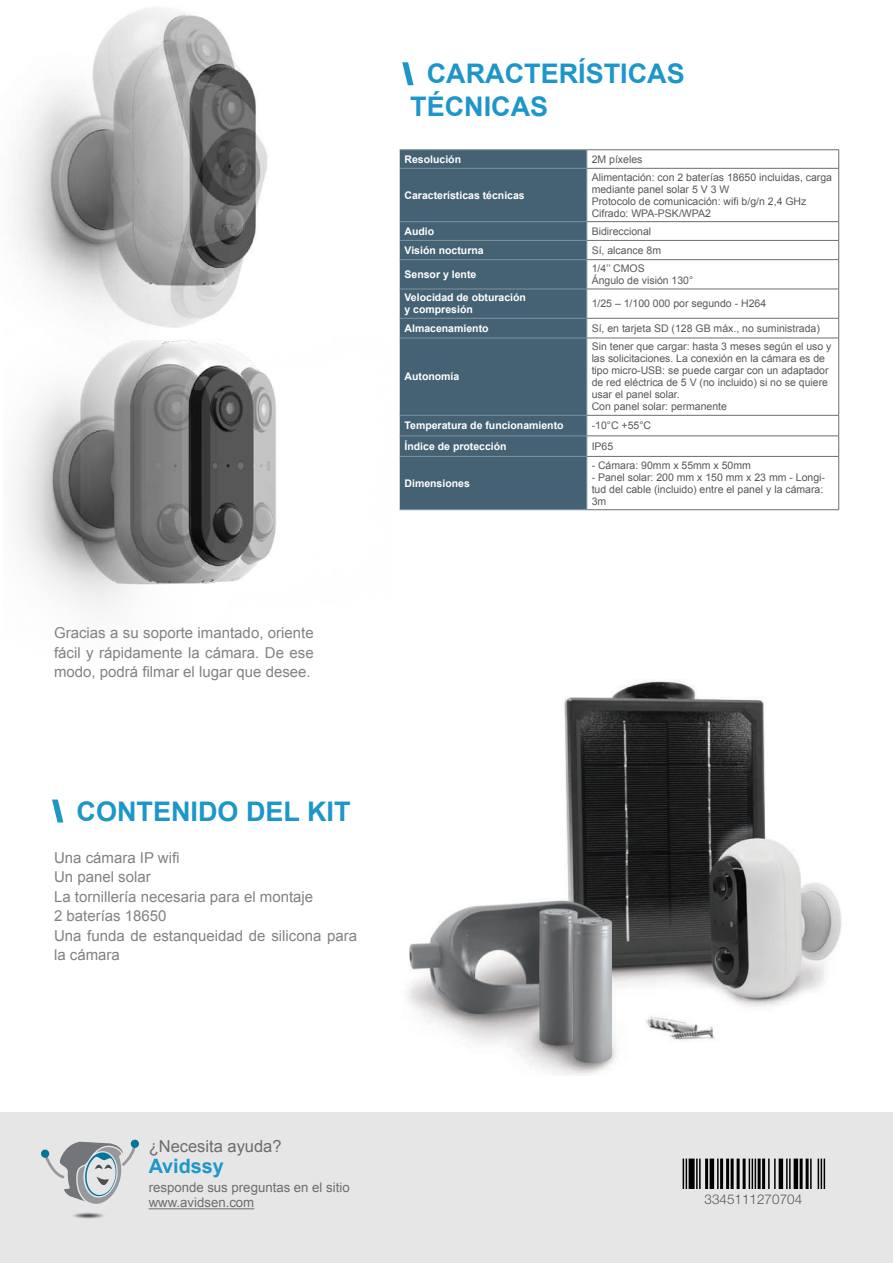
<style>
.page{position:relative;width:893px;height:1263px;background:#fff}
.page>*{position:absolute;margin:0;border:0;box-sizing:border-box;transform-origin:0 0}
.t1{font:700 27px/32.4px "Arial";color:#1d96c9}
.t2{font:700 19.8px "Arial";color:#1d96c9}
.t3{font:16.5px "Arial";color:#6c6d70}
.t4{font:15px/19.5px "Arial";color:#808285;text-align:justify}
.t5{font:300 13.5px "Helvetica Neue LT Std";color:#57585a}
.t6{font:13.2px/15.9px "Arial";color:#6c6d70}
.t7{font:10.5px/12px "Arial";color:#57585a}
.t8{font:700 10.5px/12px "Arial";color:#fff}
.s1{font-weight:900}
</style>
<div class="page">
<img style="left:14px;top:8px;width:253px;height:269px">
<div style="left:400px;top:150px;width:187px;height:359px;background:#456274"></div>
<hr style="left:400px;top:149px;width:187px;height:1px;background:#7d919e">
<svg style="left:587px;top:150px;width:1px;height:18px"></svg>
<hr style="left:400px;top:168px;width:187px;height:1px;background:#7d919e">
<hr style="left:587px;top:168px;width:1px;height:53px;background:#7d919e">
<hr style="left:400px;top:221px;width:187px;height:1px;background:#7d919e">
<hr style="left:400px;top:240px;width:187px;height:1px;background:#7d919e">
<hr style="left:400px;top:259px;width:187px;height:1px;background:#7d919e">
<hr style="left:587px;top:338px;width:1px;height:77px;background:#7d919e">
<hr style="left:400px;top:338px;width:187px;height:1px;background:#7d919e">
<hr style="left:400px;top:415px;width:187px;height:1px;background:#7d919e">
<svg style="left:587px;top:416px;width:1px;height:40px"></svg>
<hr style="left:400px;top:436px;width:187px;height:1px;background:#7d919e">
<hr style="left:400px;top:456px;width:187px;height:1px;background:#7d919e">
<hr style="left:587px;top:457px;width:1px;height:52px;background:#7d919e">
<hr style="left:400px;top:509px;width:187px;height:1px;background:#7d919e">
<hr style="left:400px;top:289px;width:187px;height:1px;background:#7d919e">
<svg style="left:587px;top:222px;width:1px;height:116px"></svg>
<hr style="left:400px;top:318px;width:187px;height:1px;background:#7d919e">
<hr style="left:587px;top:149px;width:252px;height:1px;background:#6c6d70">
<svg style="left:838px;top:150px;width:1px;height:18px"></svg>
<hr style="left:587px;top:168px;width:252px;height:1px;background:#6c6d70">
<hr style="left:838px;top:169px;width:1px;height:52px;background:#6c6d70">
<svg style="left:838px;top:222px;width:1px;height:116px"></svg>
<hr style="left:838px;top:338px;width:1px;height:77px;background:#6c6d70">
<svg style="left:838px;top:416px;width:1px;height:40px"></svg>
<hr style="left:838px;top:457px;width:1px;height:52px;background:#6c6d70">
<hr style="left:587px;top:221px;width:252px;height:1px;background:#6c6d70">
<hr style="left:587px;top:240px;width:252px;height:1px;background:#6c6d70">
<hr style="left:587px;top:259px;width:252px;height:1px;background:#6c6d70">
<hr style="left:587px;top:289px;width:252px;height:1px;background:#6c6d70">
<hr style="left:587px;top:318px;width:252px;height:1px;background:#6c6d70">
<hr style="left:587px;top:338px;width:252px;height:1px;background:#6c6d70">
<hr style="left:587px;top:415px;width:252px;height:1px;background:#6c6d70">
<hr style="left:587px;top:436px;width:252px;height:1px;background:#6c6d70">
<hr style="left:587px;top:456px;width:252px;height:1px;background:#6c6d70">
<hr style="left:587px;top:509px;width:252px;height:1px;background:#6c6d70">
<div style="left:0;top:1112px;width:893px;height:151px;background:#e6e6e7"></div>
<svg style="left:682px;top:1158px;width:142px;height:30px"></svg>
<hr style="left:683px;top:1158px;width:1px;height:30px;background:#000">
<hr style="left:686px;top:1158px;width:1px;height:30px;background:#000">
<div style="left:689px;top:1158px;width:6px;height:30px;background:#000"></div>
<hr style="left:696px;top:1158px;width:2px;height:30px;background:#000">
<hr style="left:699px;top:1158px;width:2px;height:30px;background:#000">
<hr style="left:705px;top:1158px;width:3px;height:30px;background:#000">
<hr style="left:710px;top:1158px;width:4px;height:30px;background:#000">
<hr style="left:717px;top:1158px;width:2px;height:30px;background:#000">
<hr style="left:720px;top:1158px;width:3px;height:30px;background:#000">
<hr style="left:726px;top:1158px;width:3px;height:30px;background:#000">
<hr style="left:731px;top:1158px;width:3px;height:30px;background:#000">
<hr style="left:737px;top:1158px;width:3px;height:30px;background:#000">
<hr style="left:743px;top:1158px;width:3px;height:30px;background:#000">
<hr style="left:749px;top:1158px;width:1px;height:30px;background:#000">
<hr style="left:752px;top:1158px;width:1px;height:30px;background:#000">
<hr style="left:755px;top:1158px;width:1px;height:30px;background:#000">
<hr style="left:758px;top:1158px;width:3px;height:30px;background:#000">
<hr style="left:762px;top:1158px;width:3px;height:30px;background:#000">
<hr style="left:768px;top:1158px;width:2px;height:30px;background:#000">
<hr style="left:774px;top:1158px;width:2px;height:30px;background:#000">
<hr style="left:779px;top:1158px;width:4px;height:30px;background:#000">
<hr style="left:786px;top:1158px;width:2px;height:30px;background:#000">
<hr style="left:789px;top:1158px;width:2px;height:30px;background:#000">
<hr style="left:794px;top:1158px;width:4px;height:30px;background:#000">
<hr style="left:800px;top:1158px;width:3px;height:30px;background:#000">
<hr style="left:806px;top:1158px;width:3px;height:30px;background:#000">
<hr style="left:810px;top:1158px;width:2px;height:30px;background:#000">
<hr style="left:818px;top:1158px;width:1px;height:30px;background:#000">
<hr style="left:821px;top:1158px;width:1px;height:30px;background:#000">
<hr style="left:824px;top:1158px;width:1px;height:30px;background:#000">
<img style="left:73px;top:1212px;width:31px;height:7px">
<svg style="left:41px;top:1140px;width:98px;height:64px"></svg>
<hr style="left:149px;top:1208px;width:105px;height:1px;background:#6c6d70">
<img style="left:408px;top:680px;width:434px;height:396px">
<img style="left:16px;top:277px;width:261px;height:332px">
<h1 class="t1" style="left:404px;top:59px;width:282px"><span class="s1">\</span> CARACTERÍSTICAS<br>TÉCNICAS</h1>
<p class="t8" style="left:405px;top:154px;width:58px">Resolución</p>
<p class="t7" style="left:592px;top:153px;width:52px">2M píxeles</p>
<p class="t8" style="left:405px;top:189px;width:122px">Características técnicas</p>
<p class="t7" style="left:592px;top:171px;width:242px">Alimentación: con 2 baterías 18650 incluidas, carga mediante panel solar 5 V 3 W<br>Protocolo de comunicación: wifi b/g/n 2,4 GHz Cifrado: WPA-PSK/WPA2</p>
<p class="t8" style="left:405px;top:225px;width:31px">Audio</p>
<p class="t7" style="left:592px;top:225px;width:61px">Bidireccional</p>
<p class="t8" style="left:405px;top:244px;width:81px">Visión nocturna</p>
<p class="t7" style="left:592px;top:244px;width:71px">Sí, alcance 8m</p>
<p class="t8" style="left:405px;top:269px;width:73px">Sensor y lente</p>
<p class="t7" style="left:592px;top:263px;width:103px">1/4’’ CMOS<br>Ángulo de visión 130°</p>
<p class="t8" style="left:405px;top:292px;width:123px">Velocidad de obturación y compresión</p>
<p class="t7" style="left:592px;top:298px;width:176px">1/25 – 1/100 000 por segundo - H264</p>
<p class="t8" style="left:405px;top:323px;width:86px">Almacenamiento</p>
<p class="t7" style="left:592px;top:322px;width:230px">Sí, en tarjeta SD (128 GB máx., no suministrada)</p>
<p class="t8" style="left:405px;top:371px;width:56px">Autonomía</p>
<p class="t7" style="left:592px;top:341px;width:241px">Sin tener que cargar: hasta 3 meses según el uso y las solicitaciones. La conexión en la cámara es de tipo micro-USB: se puede cargar con un adaptador de red eléctrica de 5 V (no incluido) si no se quiere usar el panel solar.<br>Con panel solar: permanente</p>
<p class="t8" style="left:405px;top:420px;width:161px">Temperatura de funcionamiento</p>
<p class="t7" style="left:592px;top:420px;width:61px">-10°C +55°C</p>
<p class="t8" style="left:405px;top:441px;width:104px">Índice de protección</p>
<p class="t7" style="left:592px;top:440px;width:23px">IP65</p>
<p class="t8" style="left:405px;top:478px;width:67px">Dimensiones</p>
<p class="t7" style="left:592px;top:459px;width:161px">- Cámara: 90mm x 55mm x 50mm</p>
<p class="t7" style="left:592px;top:471px;width:235px">- Panel solar: 200 mm x 150 mm x 23 mm - Longi&shy;tud del cable (incluido) entre el panel y la cámara:<br>3m</p>
<h3 class="t4" style="left:54px;top:623px;width:261px">Gracias a su soporte imantado, oriente fácil y rápidamente la cámara. De ese modo, podrá filmar el lugar que desee.</h3>
<h1 class="t1" style="left:54px;top:796px;width:298px"><span class="s1">\</span> CONTENIDO DEL KIT</h1>
<h3 class="t4" style="left:54px;top:848px;width:305px;text-align:left">Una cámara IP wifi<br>Un panel solar<br>La tornillería necesaria para el montaje<br>2 baterías 18650<br>Una funda de estanqueidad de silicona para la cámara</h3>
<h3 class="t3" style="left:149px;top:1135px;width:134px">¿Necesita ayuda?</h3>
<h2 class="t2" style="left:149px;top:1153px;width:77px">Avidssy</h2>
<p class="t6" style="left:149px;top:1179px;width:203px">responde sus preguntas en el sitio www.avidsen.com</p>
<p class="t5" style="left:705px;top:1191px;width:99px">3345111270704</p>
</div>
